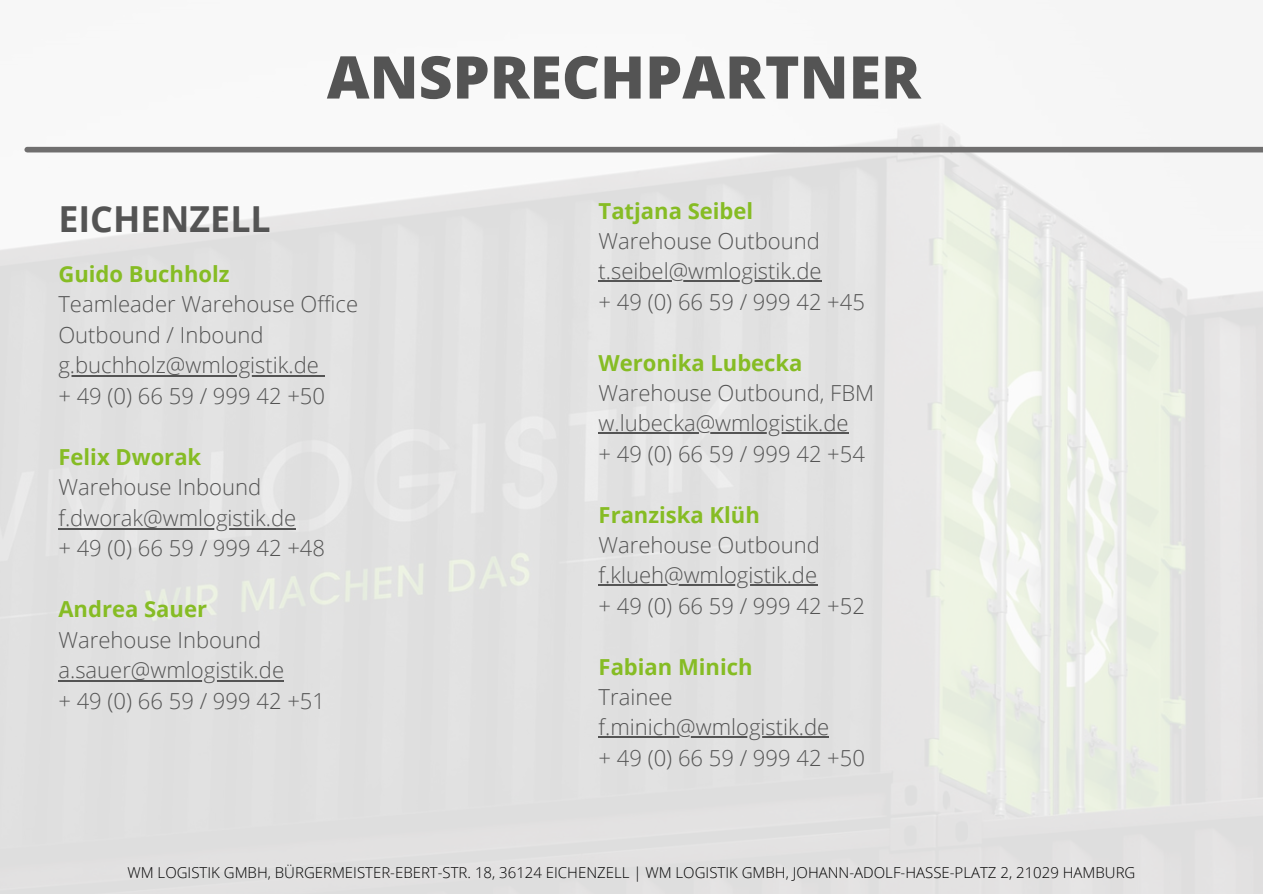
<style>
.page{position:relative;width:1263px;height:894px;background:#fff}
.page>*{position:absolute;margin:0;border:0;box-sizing:border-box;transform-origin:0 0}
.t1{font:800 58.8px "Open Sans";color:#545454}
.t2{font:700 35.85px "Open Sans";color:#545454}
.t3{font:300 22.05px/30.3px "Open Sans";color:#545454}
.t4{font:700 22.05px "Open Sans";color:#86bc24}
.t5{font:300 15px "Open Sans";color:#000}
.s1{font-weight:700;color:#86bc24}
</style>
<div class="page">
<img style="left:0;top:123px;width:1263px;height:770px">
<div style="left:27px;top:147px;width:1236px;height:5px;background:#706f6f"></div>
<hr style="left:58px;top:375px;width:261px;height:2px;background:#545454">
<svg style="left:319px;top:375px;width:6px;height:2px"></svg>
<hr style="left:58px;top:527px;width:238px;height:2px;background:#545454">
<hr style="left:58px;top:680px;width:226px;height:2px;background:#545454">
<hr style="left:599px;top:280px;width:223px;height:1px;background:#545454">
<hr style="left:599px;top:432px;width:97px;height:1px;background:#545454">
<hr style="left:696px;top:432px;width:153px;height:1px;background:#545454">
<hr style="left:599px;top:584px;width:65px;height:1px;background:#545454">
<hr style="left:664px;top:584px;width:153px;height:1px;background:#545454">
<hr style="left:599px;top:736px;width:230px;height:1px;background:#545454">
<h1 class="t1" style="left:327px;top:36px;width:595px">ANSPRECHPARTNER</h1>
<h3 class="t2" style="left:58px;top:193px;width:214px">EICHENZELL</h3>
<h3 class="t3" style="left:58px;top:258px;width:301px"><span class="s1">Guido Buchholz<br></span>Teamleader Warehouse Office<br>Outbound / Inbound</h3>
<h3 class="t3" style="left:58px;top:349px;width:268px">g.buchholz@wmlogistik.de + 49 (0) 66 59 / 999 42 +50</h3>
<h3 class="t3" style="left:58px;top:441px;width:204px"><span class="s1">Felix Dworak<br></span>Warehouse Inbound</h3>
<h3 class="t3" style="left:58px;top:502px;width:268px">f.dworak@wmlogistik.de<br>+ 49 (0) 66 59 / 999 42 +48</h3>
<h3 class="t3" style="left:58px;top:593px;width:204px"><span class="s1">Andrea Sauer<br></span>Warehouse Inbound</h3>
<h3 class="t3" style="left:58px;top:654px;width:268px">a.sauer@wmlogistik.de<br>+ 49 (0) 66 59 / 999 42 +51</h3>
<h3 class="t3" style="left:599px;top:195px;width:223px"><span class="s1">Tatjana Seibel<br></span>Warehouse Outbound</h3>
<h3 class="t3" style="left:599px;top:255px;width:268px">t.seibel@wmlogistik.de<br>+ 49 (0) 66 59 / 999 42 +45</h3>
<h3 class="t3" style="left:599px;top:347px;width:277px"><span class="s1">Weronika Lubecka<br></span>Warehouse Outbound, FBM</h3>
<p class="t3" style="left:599px;top:407px;width:268px">w.lubecka@wmlogistik.de + 49 (0) 66 59 / 999 42 +54</p>
<p class="t4" style="left:599px;top:499px;width:163px">Franziska Klüh</p>
<p class="t3" style="left:599px;top:529px;width:268px">Warehouse Outbound f.klueh@wmlogistik.de<br>+ 49 (0) 66 59 / 999 42 +52</p>
<p class="t4" style="left:599px;top:650px;width:156px">Fabian Minich</p>
<p class="t3" style="left:599px;top:681px;width:268px">Trainee f.minich@wmlogistik.de<br>+ 49 (0) 66 59 / 999 42 +50</p>
<h2 class="t5" style="left:127px;top:861px;width:1009px">WM LOGISTIK GMBH, BÜRGERMEISTER-EBERT-STR. 18, 36124 EICHENZELL | WM LOGISTIK GMBH, JOHANN-ADOLF-HASSE-PLATZ 2, 21029 HAMBURG</h2>
</div>
